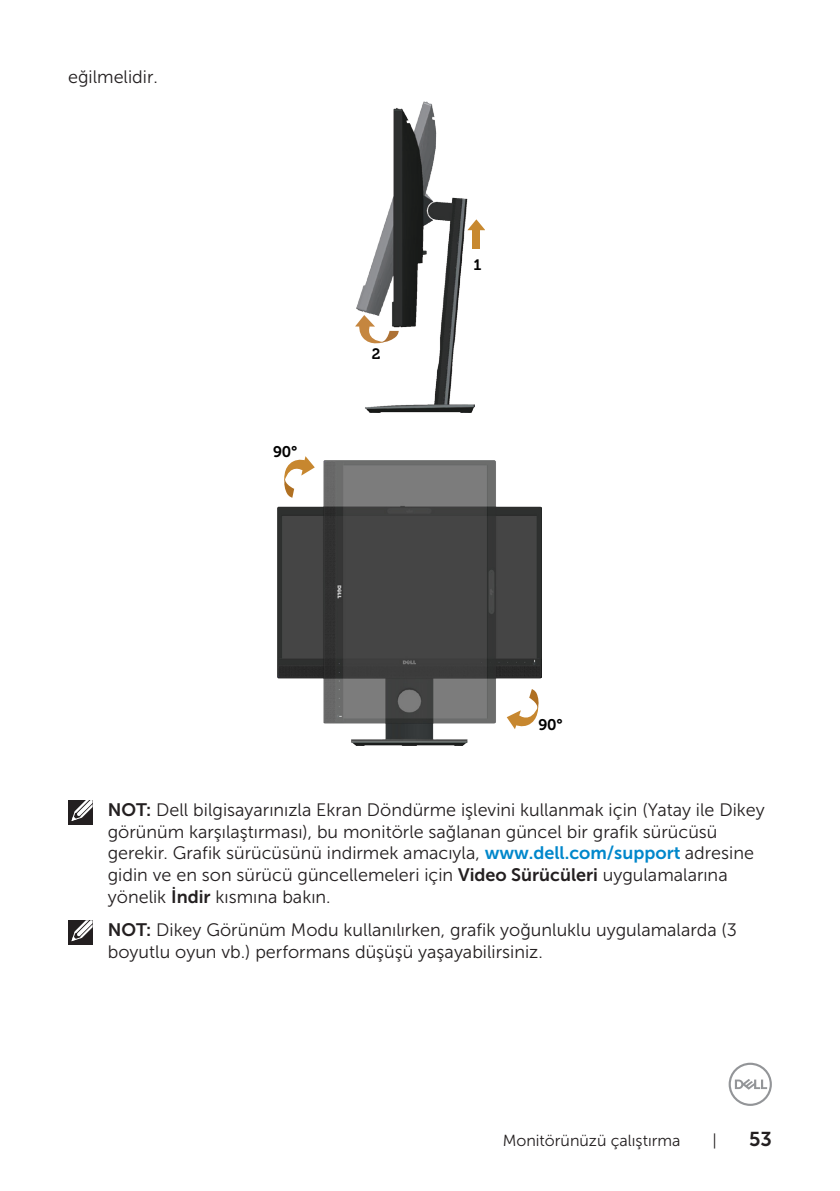
<style>
.page{position:relative;width:840px;height:1191px;background:#fff}
.page>*{position:absolute;margin:0;border:0;box-sizing:border-box;transform-origin:0 0}
.t1{font:20px "Museo Sans For Dell 700";color:#231f20}
.text{font:18px/21.6px "Museo Sans For Dell 300";color:#231f20}
.t2{font:16px "Museo Sans For Dell 300";color:#231f20}
.t3{font:15.4px "Museo For Dell 700";color:#000}
.t4{font:15px "Museo For Dell 700";color:#030303}
.s1{font-family:"Museo Sans For Dell 700"}
.s2{font-family:"Museo Sans For Dell 700";color:#0087cb}
</style>
<div class="page">
<svg style="left:728px;top:1062px;width:43px;height:44px"></svg>
<svg style="left:474px;top:219px;width:10px;height:11px"></svg>
<div style="left:472px;top:228px;width:8px;height:21px;background:#c88930"></div>
<img style="left:356px;top:101px;width:118px;height:312px">
<img style="left:277px;top:460px;width:264px;height:286px">
<svg style="left:282px;top:456px;width:32px;height:42px"></svg>
<svg style="left:506px;top:689px;width:34px;height:40px"></svg>
<div style="left:68px;top:800px;width:24px;height:24px;background:#231f20"></div>
<svg style="left:71px;top:800px;width:22px;height:22px"></svg>
<div style="left:68px;top:920px;width:24px;height:24px;background:#231f20"></div>
<svg style="left:71px;top:920px;width:22px;height:22px"></svg>
<p class="text" style="left:68px;top:66px;width:91px">eğilmelidir.</p>
<p class="t3" style="left:273px;top:443px;width:26px">90°</p>
<p class="t4" style="left:371px;top:346px;width:10px">2</p>
<p class="t4" style="left:473px;top:256px;width:10px">1</p>
<p class="t3" style="left:538px;top:716px;width:26px">90°</p>
<p class="text" style="left:108px;top:799px;width:658px"><span class="s1">NOT:</span> Dell bilgisayarınızla Ekran Döndürme işlevini kullanmak için (Yatay ile Dikey görünüm karşılaştırması), bu monitörle sağlanan güncel bir grafik sürücüsü gerekir. Grafik sürücüsünü indirmek amacıyla, <span class="s2">www.dell.com/support</span> adresine gidin ve en son sürücü güncellemeleri için <span class="s1">Video Sürücüleri</span> uygulamalarına yönelik <span class="s1">İndir</span> kısmına bakın.</p>
<p class="text" style="left:108px;top:919px;width:630px"><span class="s1">NOT:</span> Dikey Görünüm Modu kullanılırken, grafik yoğunluklu uygulamalarda (3 boyutlu oyun vb.) performans düşüşü yaşayabilirsiniz.</p>
<p class="t2" style="left:502px;top:1131px;width:179px">Monitörünüzü çalıştırma</p>
<p class="t2" style="left:712px;top:1131px;width:6px">|</p>
<p class="t1" style="left:748px;top:1127px;width:24px">53</p>
</div>
